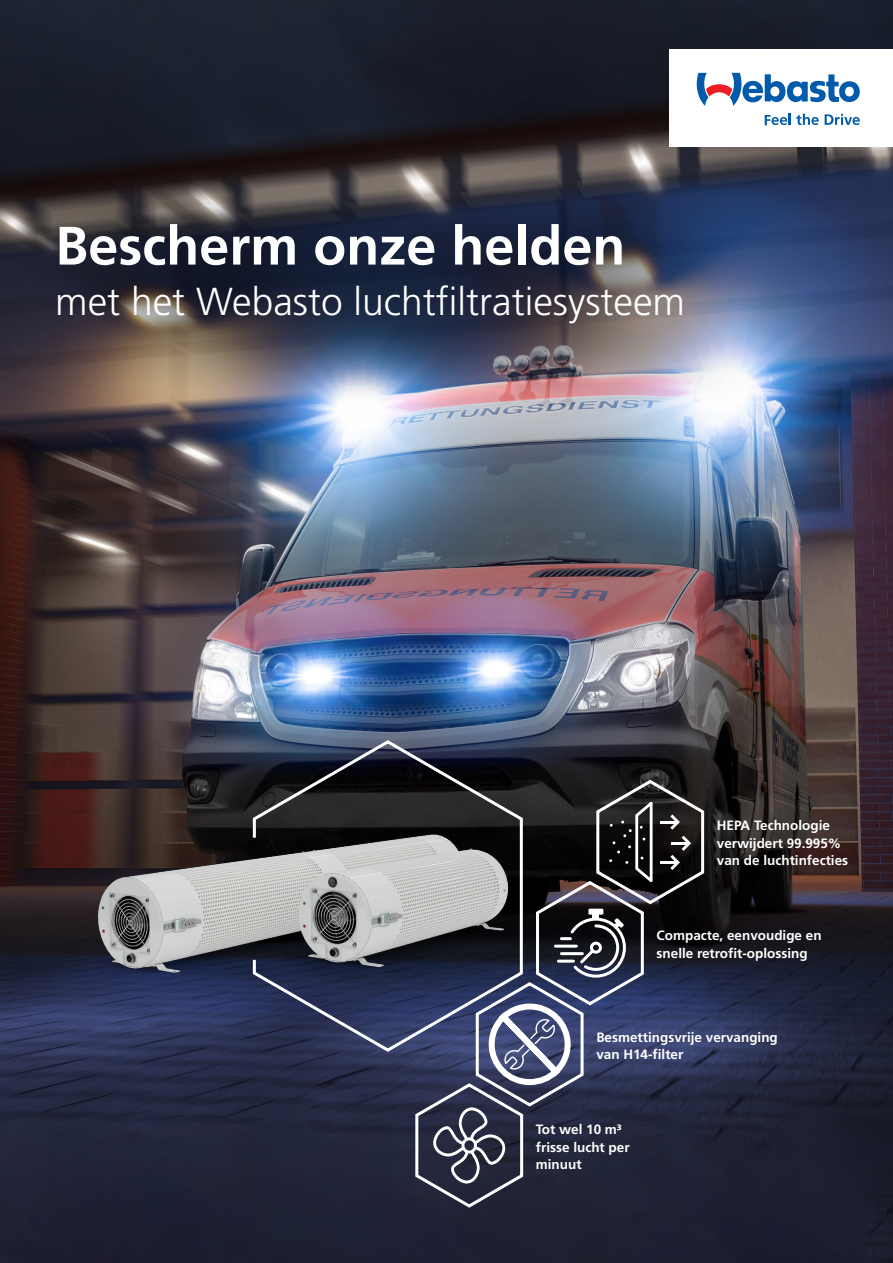
<style>
.page{position:relative;width:893px;height:1263px;background:#fff}
.page>*{position:absolute;margin:0;border:0;box-sizing:border-box;transform-origin:0 0}
.t1{font:700 54px "Frutiger";color:#fff}
.t2{font:300 39px "Frutiger";color:#fff}
.t3{font:700 13.5px/17.5px "Frutiger";color:#fff}
</style>
<div class="page">
<img style="left:0;top:0;width:893px;height:1263px">
<svg style="left:251px;top:738px;width:273px;height:315px;background:#303751"></svg>
<img style="left:70px;top:775px;width:443px;height:242px">
<div style="left:670px;top:49px;width:223px;height:98px;background:#fff"></div>
<svg style="left:765px;top:114px;width:54px;height:11px"></svg>
<svg style="left:825px;top:114px;width:35px;height:11px"></svg>
<svg style="left:697px;top:73px;width:163px;height:33px"></svg>
<img style="left:0;top:179px;width:814px;height:242px">
<svg style="left:413px;top:778px;width:293px;height:431px;background:#3e4152"></svg>
<p class="t1" style="left:55px;top:214px;width:572px">Bescherm onze helden</p>
<p class="t2" style="left:55px;top:280px;width:631px">met het Webasto luchtfiltratiesysteem</p>
<p class="t3" style="left:717px;top:817px;width:133px">HEPA Technologie verwijdert 99.995% van de luchtinfecties</p>
<p class="t3" style="left:657px;top:926px;width:167px">Compacte, eenvoudige en snelle retrofit-oplossing</p>
<p class="t3" style="left:596px;top:1028px;width:183px">Besmettingsvrije vervanging</p>
<p class="t3" style="left:596px;top:1046px;width:89px">van H14-filter</p>
<p class="t3" style="left:536px;top:1120px;width:95px">Tot wel 10 m³ frisse lucht per minuut</p>
</div>
